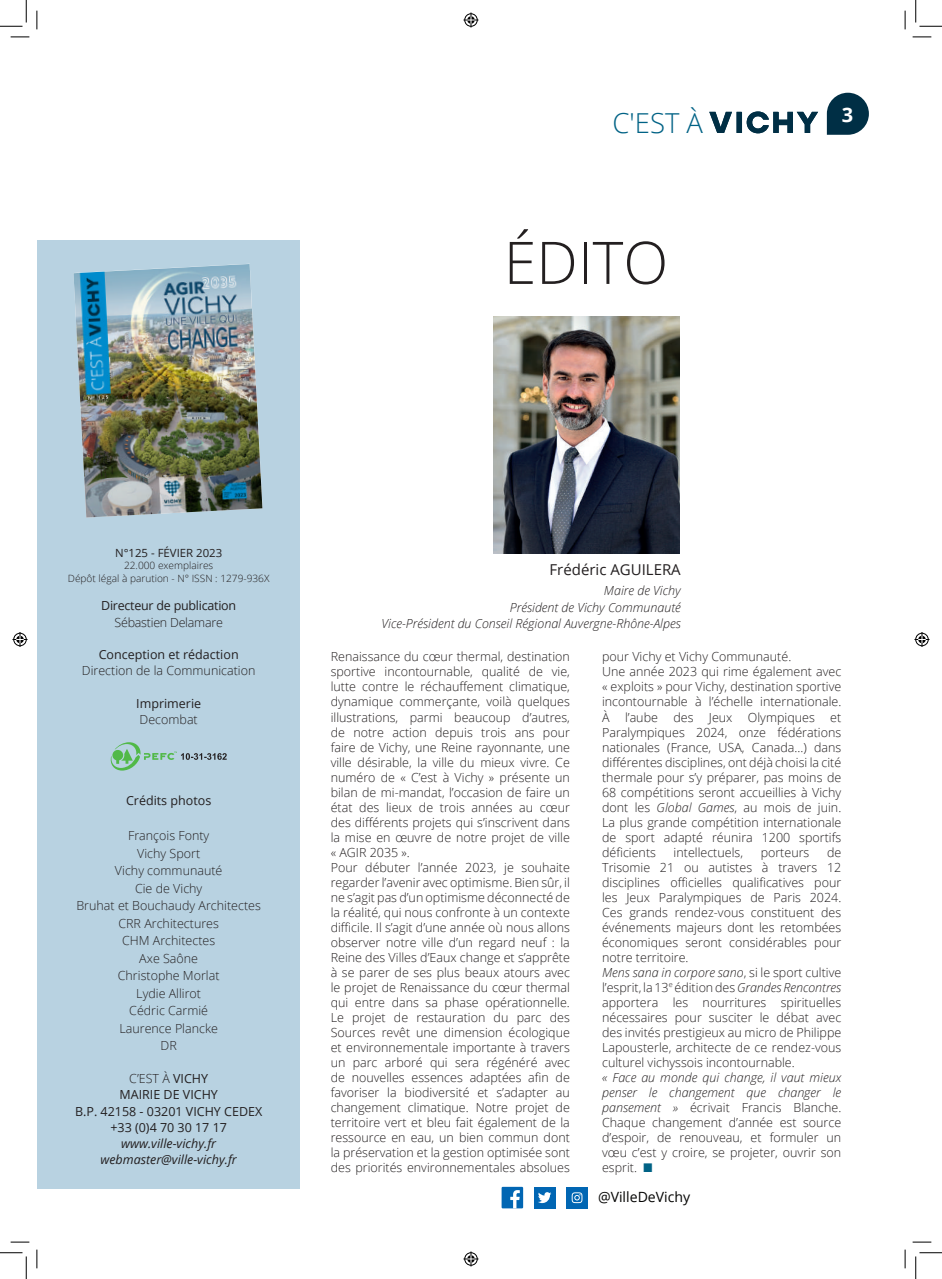
<style>
.page{position:relative;width:942px;height:1279px;background:#fff}
.page>*{position:absolute;margin:0;border:0;box-sizing:border-box;transform-origin:0 0}
.t1{font:300 58.75px "Open Sans";color:#231f20}
.t2{font:300 27.5px "Open Sans";color:#006285}
.t3{font:700 20px "Open Sans";color:#fff}
.t4{font:15px "Open Sans";color:#231f20}
.t5{font:14.12px "Open Sans";color:#050504}
.t6{font:300 12.5px/15px "Open Sans";color:#231f20}
.t7{font:12.5px/16.2px "Open Sans";color:#231f20;text-align:center}
.t8{font:italic 300 12.5px/16.2px "Open Sans";color:#231f20;text-align:right}
.t9{font:italic 12.5px/16.2px "Open Sans";color:#231f20;text-align:center}
.t10{font:12.5px "Open Sans";letter-spacing:-.02em;color:#231f20}
.t11{font:300 12.5px "Open Sans";letter-spacing:-.02em;color:#231f20}
.t12{font:11.25px "Open Sans";color:#231f20}
.t13{font:300 10px/12.5px "Open Sans";color:#231f20;text-align:center}
.s1{font-weight:300}
.s2{font-style:italic}
.s3{color:#006285}
</style>
<div class="page">
<div style="left:37px;top:241px;width:262px;height:947px;background:#b8d2e1"></div>
<div style="left:566px;top:1186px;width:22px;height:22px;background:#0166b3"></div>
<svg style="left:572px;top:1192px;width:10px;height:11px"></svg>
<div style="left:502px;top:1186px;width:21px;height:22px;background:#0166b3"></div>
<svg style="left:510px;top:1190px;width:10px;height:18px"></svg>
<div style="left:534px;top:1186px;width:21px;height:22px;background:#0166b3"></div>
<svg style="left:538px;top:1192px;width:13px;height:11px"></svg>
<svg style="left:111px;top:742px;width:116px;height:28px"></svg>
<img style="left:493px;top:317px;width:186px;height:236px">
<img style="left:74px;top:264px;width:188px;height:253px">
<svg style="left:827px;top:93px;width:42px;height:42px;background:#295063"></svg>
<svg style="left:709px;top:111px;width:109px;height:22px"></svg>
<svg style="left:11px;top:36px;width:18px;height:2px"></svg>
<svg style="left:912px;top:36px;width:19px;height:2px"></svg>
<svg style="left:11px;top:1241px;width:18px;height:1px"></svg>
<svg style="left:912px;top:1241px;width:19px;height:1px"></svg>
<svg style="left:36px;top:11px;width:2px;height:18px"></svg>
<svg style="left:36px;top:1249px;width:2px;height:19px"></svg>
<svg style="left:904px;top:11px;width:2px;height:18px"></svg>
<svg style="left:904px;top:1249px;width:2px;height:19px"></svg>
<svg style="left:0;top:0;width:27px;height:27px"></svg>
<svg style="left:0;top:1252px;width:27px;height:26px"></svg>
<svg style="left:915px;top:0;width:27px;height:27px"></svg>
<svg style="left:915px;top:1252px;width:27px;height:26px"></svg>
<svg style="left:463px;top:13px;width:15px;height:15px"></svg>
<svg style="left:463px;top:1251px;width:15px;height:15px"></svg>
<svg style="left:13px;top:632px;width:15px;height:15px"></svg>
<svg style="left:914px;top:632px;width:15px;height:15px"></svg>
<h2 class="t2" style="left:612px;top:104px;width:92px">C'EST À</h2>
<h3 class="t3" style="left:842px;top:100px;width:13px">3</h3>
<h1 class="t1" style="left:504px;top:222px;width:166px">ÉDITO</h1>
<p class="t12" style="left:115px;top:545px;width:109px">N°125 - FÉVIER 2023</p>
<p class="t13" style="left:68px;top:559px;width:203px">22.000 exemplaires<br>Dépôt légal à parution - N° ISSN : 1279-936X</p>
<p class="t10" style="left:101px;top:597px;width:136px">Directeur de publication</p>
<p class="t11" style="left:115px;top:613px;width:110px">Sébastien Delamare</p>
<p class="t7" style="left:99px;top:646px;width:141px">Conception et rédaction</p>
<p class="t6" style="left:82px;top:663px;width:175px">Direction de la Communication</p>
<p class="t7" style="left:136px;top:695px;width:66px">Imprimerie</p>
<p class="t6" style="left:140px;top:711px;width:60px">Decombat</p>
<p class="t7" style="left:126px;top:792px;width:87px">Crédits photos</p>
<p class="t6" style="left:76px;top:826px;width:186px;line-height:17.5px;text-align:center">François Fonty<br>Vichy Sport<br>Vichy communauté<br>Cie de Vichy<br>Bruhat et Bouchaudy Architectes<br>CRR Architectures<br>CHM Architectes<br>Axe Saône<br>Christophe Morlat<br>Lydie Allirot<br>Cédric Carmié<br>Laurence Plancke<br>DR</p>
<p class="t7" style="left:75px;top:1070px;width:189px"><span class="s1">C’EST À</span> VICHY<br>MAIRIE DE VICHY<br>B.P. 42158 - 03201 VICHY CEDEX +33 (0)4 70 30 17 17</p>
<p class="t9" style="left:100px;top:1135px;width:138px">www.ville-vichy.fr webmaster@ville-vichy.fr</p>
<p class="t4" style="left:549px;top:559px;width:133px">Frédéric AGUILERA</p>
<p class="t8" style="left:382px;top:582px;width:301px">Maire de Vichy<br>Président de Vichy Communauté<br>Vice-Président du Conseil Régional Auvergne-Rhône-Alpes</p>
<p class="t6" style="left:331px;top:649px;width:241px">Renaissance du cœur thermal, destination sportive incontournable, qualité de vie, lutte contre le réchauffement climatique, dynamique commerçante, voilà quelques illustrations, parmi beaucoup d’autres, de notre action depuis trois ans pour faire de Vichy, une Reine rayonnante, une ville désirable, la ville du mieux vivre. Ce numéro de « C’est à Vichy » présente un bilan de mi-mandat, l’occasion de faire un état des lieux de trois années au cœur des différents projets qui s’inscrivent dans la mise en œuvre de notre projet de ville « AGIR 2035 ».<br>Pour débuter l’année 2023, je souhaite regarder l’avenir avec optimisme. Bien sûr, il ne s’agit pas d’un optimisme déconnecté de la réalité, qui nous confronte à un contexte difficile. Il s’agit d’une année où nous allons observer notre ville d’un regard neuf : la Reine des Villes d’Eaux change et s’apprête à se parer de ses plus beaux atours avec le projet de Renaissance du cœur thermal qui entre dans sa phase opérationnelle.<br>Le projet de restauration du parc des Sources revêt une dimension écologique et environnementale importante à travers un parc arboré qui sera régénéré avec de nouvelles essences adaptées afin de favoriser la biodiversité et s’adapter au changement climatique. Notre projet de territoire vert et bleu fait également de la ressource en eau, un bien commun dont la préservation et la gestion optimisée sont des priorités environnementales absolues</p>
<p class="t6" style="left:602px;top:649px;width:241px">pour Vichy et Vichy Communauté.<br>Une année 2023 qui rime également avec « exploits » pour Vichy, destination sportive incontournable à l’échelle internationale.<br>À l’aube des Jeux Olympiques et Paralympiques 2024, onze fédérations nationales (France, USA, Canada...) dans différentes disciplines, ont déjà choisi la cité thermale pour s’y préparer, pas moins de 68 compétitions seront accueillies à Vichy dont les <span class="s2">Global Games</span>, au mois de juin.<br>La plus grande compétition internationale de sport adapté réunira 1200 sportifs déficients</p>
<p class="t6" style="left:602px;top:844px;width:241px;text-indent:225px">de Trisomie 21 ou autistes à travers 12 disciplines officielles qualificatives pour les Jeux Paralympiques de Paris 2024.<br>Ces grands rendez-vous constituent des événements majeurs dont les retombées économiques seront considérables pour notre territoire.<br><span class="s2">Mens sana in corpore sano</span>, si le sport cultive l’esprit, la 13<sup>e</sup> édition des <span class="s2">Grandes Rencontres </span>apportera les nourritures spirituelles nécessaires pour susciter le débat avec des invités prestigieux au micro de Philippe Lapousterle, architecte de ce rendez-vous culturel vichyssois incontournable.</p>
<p class="t6" style="left:602px;top:1069px;width:241px;text-align:justify"><span class="s2">« Face au monde qui change, il vaut mieux penser le changement que changer le pansement »</span> écrivait Francis Blanche.<br>Chaque changement d’année est source d’espoir, de renouveau, et formuler un vœu c’est y croire, se projeter, ouvrir son esprit. <span class="s3">■</span></p>
<p class="t5" style="left:598px;top:1187px;width:94px">@VilleDeVichy</p>
<p class="t6" style="left:674px;top:844px;width:71px">intellectuels,</p>
<p class="t6" style="left:761px;top:844px;width:50px">porteurs</p>
</div>
